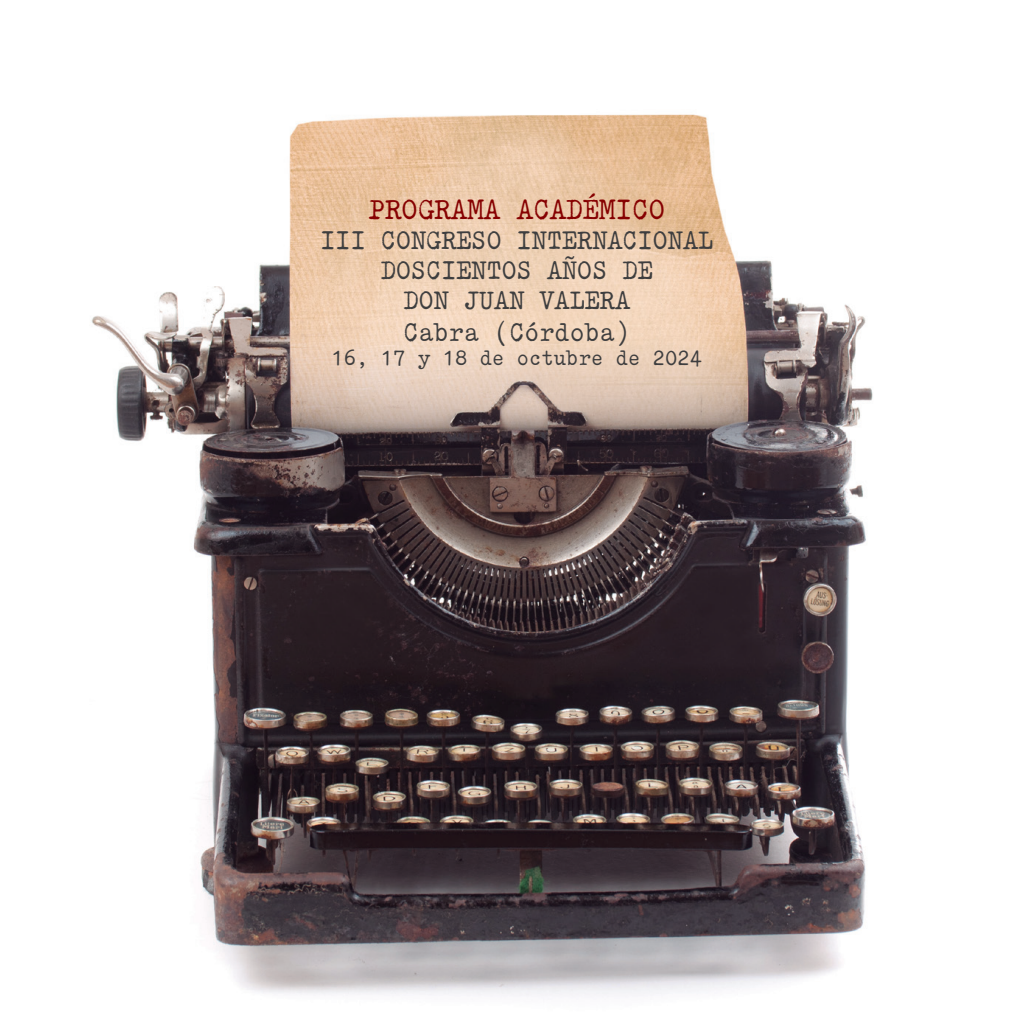
<style>
.page{position:relative;width:1021px;height:1021px;background:#fff}
.page>*{position:absolute;margin:0;border:0;box-sizing:border-box;transform-origin:0 0}
.t1{font:27px "am type 1";color:#860101}
.t2{font:24.75px/29.7px "am type 1";color:#3e3e3f;text-align:center}
.t3{font:20.25px "am type 1";color:#3e3e3f}
</style>
<div class="page">
<img style="left:91px;top:114px;width:782px;height:882px">
<p class="t1" style="left:368px;top:194px;width:298px">PROGRAMA ACADÉMICO</p>
<p class="t2" style="left:320px;top:225px;width:394px">III CONGRESO INTERNACIONAL<br>DOSCIENTOS AÑOS DE<br>DON JUAN VALERA</p>
<p class="t2" style="left:403px;top:317px;width:228px">Cabra (Córdoba)</p>
<p class="t3" style="left:331px;top:346px;width:372px">16, 17 y 18 de octubre de 2024</p>
</div>
